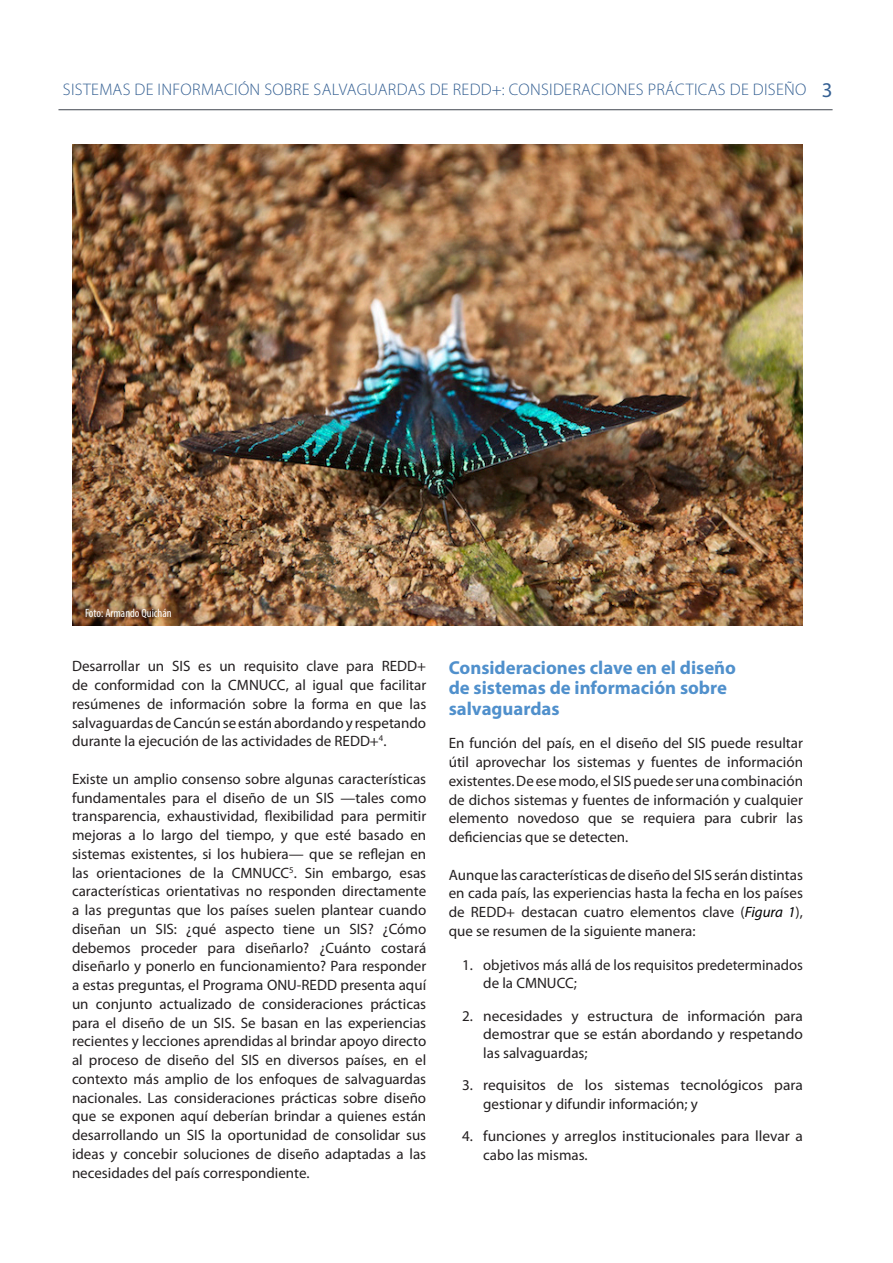
<style>
.page{position:relative;width:893px;height:1263px;background:#fff}
.page>*{position:absolute;margin:0;border:0;box-sizing:border-box;transform-origin:0 0}
.Header_1{font:700 18.75px/20.2px "Myriad Pro";color:#5090cc}
.t1{font:300 16.8px "Myriad Pro";letter-spacing:.02em;color:#356093}
.t2{font:15px/18.8px "Myriad Pro";color:#231f20;text-align:justify}
.Normal1{font:condensed 12px "Myriad Pro";color:#fff}
.s1{font-weight:400;font-size:21px}
.s2{font-style:italic;color:#000}
</style>
<div class="page">
<hr style="left:58px;top:109px;width:775px;height:1px;background:#40454e">
<img style="left:72px;top:144px;width:731px;height:482px">
<p class="t1" style="left:63px;top:81px;width:771px">SISTEMAS DE INFORMACIÓN SOBRE SALVAGUARDAS DE REDD+: CONSIDERACIONES PRÁCTICAS DE DISEÑO <span class="s1">3</span></p>
<p class="Normal1" style="left:85px;top:605px;width:88px">Foto: Armando Quichán</p>
<p class="t2" style="left:72px;top:657px;width:356px">Desarrollar un SIS es un requisito clave para REDD+ de conformidad con la CMNUCC, al igual que facilitar resúmenes de información sobre la forma en que las salvaguardas de Cancún se están abordando y respetando durante la ejecución de las actividades de REDD+<sup>4</sup>.</p>
<p class="t2" style="left:72px;top:769px;width:356px">Existe un amplio consenso sobre algunas características fundamentales para el diseño de un SIS —tales como transparencia, exhaustividad, flexibilidad para permitir mejoras a lo largo del tiempo, y que esté basado en sistemas existentes, si los hubiera— que se reflejan en las orientaciones de la CMNUCC<sup>5</sup>. Sin embargo, esas características orientativas no responden directamente a las preguntas que los países suelen plantear cuando diseñan un SIS: ¿qué aspecto tiene un SIS? ¿Cómo debemos proceder para diseñarlo? ¿Cuánto costará diseñarlo y ponerlo en funcionamiento? Para responder a estas preguntas, el Programa ONU-REDD presenta aquí un conjunto actualizado de consideraciones prácticas para el diseño de un SIS. Se basan en las experiencias recientes y lecciones aprendidas al brindar apoyo directo al proceso de diseño del SIS en diversos países, en el contexto más amplio de los enfoques de salvaguardas nacionales. Las consideraciones prácticas sobre diseño que se exponen aquí deberían brindar a quienes están desarrollando un SIS la oportunidad de consolidar sus ideas y concebir soluciones de diseño adaptadas a las necesidades del país correspondiente.</p>
<p class="Header_1" style="left:449px;top:657px;width:289px">Consideraciones clave en el diseño de sistemas de información sobre salvaguardas</p>
<p class="t2" style="left:449px;top:734px;width:356px">En función del país, en el diseño del SIS puede resultar útil aprovechar los sistemas y fuentes de información existentes. De ese modo, el SIS puede ser una combinación de dichos sistemas y fuentes de información y cualquier elemento novedoso que se requiera para cubrir las deficiencias que se detecten.</p>
<p class="t2" style="left:449px;top:865px;width:356px">Aunque las características de diseño del SIS serán distintas en cada país, las experiencias hasta la fecha en los países de REDD+ destacan cuatro elementos clave (<span class="s2">Figura 1</span>), que se resumen de la siguiente manera:</p>
<p class="t2" style="left:483px;top:955px;width:321px;text-indent:-21px">1. objetivos más allá de los requisitos predeterminados de la CMNUCC;</p>
<p class="t2" style="left:483px;top:1006px;width:321px;text-indent:-21px">2. necesidades y estructura de información para demostrar que se están abordando y respetando las salvaguardas;</p>
<p class="t2" style="left:483px;top:1076px;width:321px;text-indent:-21px">3. requisitos de los sistemas tecnológicos para gestionar y difundir información; y</p>
<p class="t2" style="left:483px;top:1127px;width:321px;text-indent:-21px">4. funciones y arreglos institucionales para llevar a cabo las mismas.</p>
</div>
